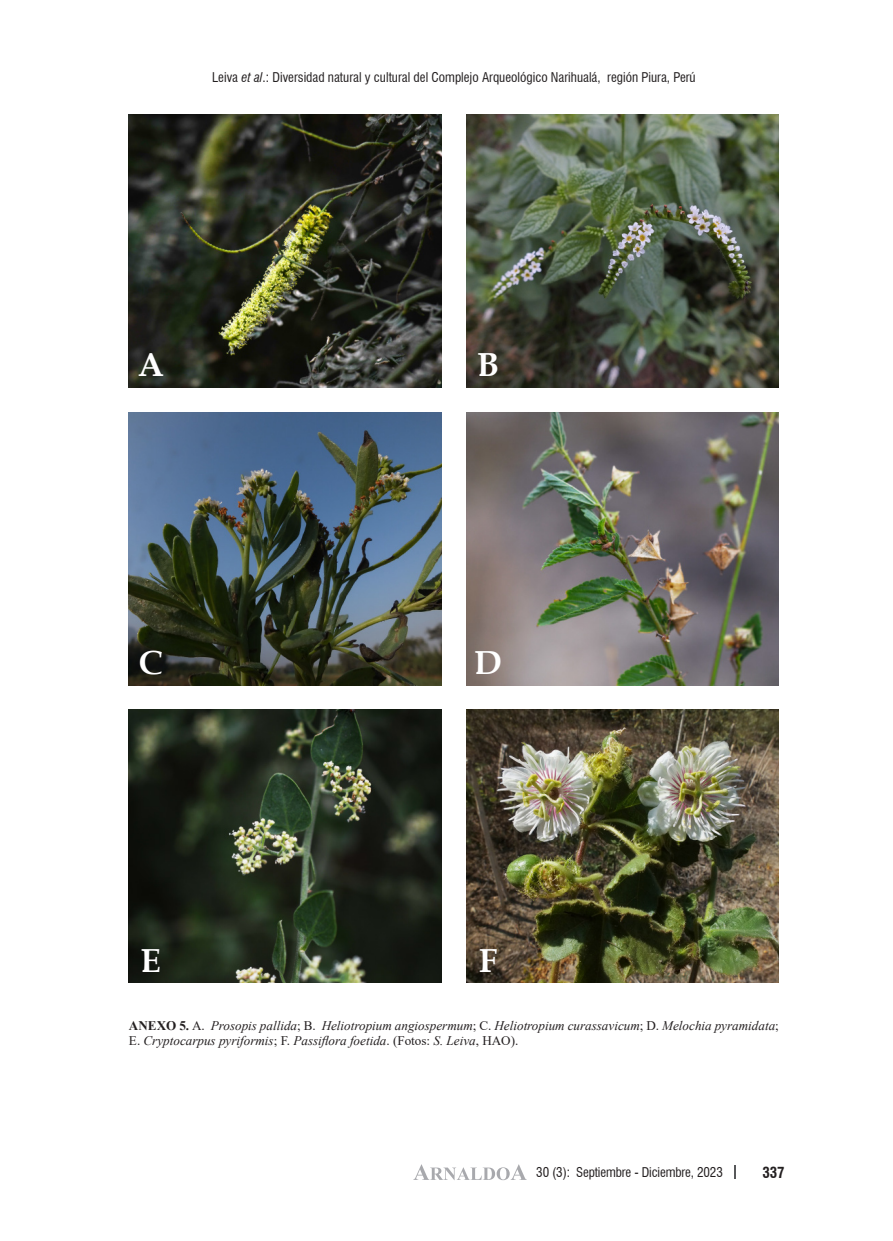
<style>
.page{position:relative;width:893px;height:1241px;background:#fff}
.page>*{position:absolute;margin:0;border:0;box-sizing:border-box;transform-origin:0 0}
.cuerpo_resumen{font:700 33.25px "Book Antiqua";color:#fff}
.t1{font:700 condensed 14.88px "Swiss 721 BT";color:#231f20}
.leyendas{font:italic 13.12px/14.9px "Times New Roman";color:#231f20}
.filete{font:condensed 13.12px "Swiss 721 BT";color:#231f20}
.s1{font-style:italic}
.s2{font-weight:700;font-style:normal}
.s3{font-style:normal}
</style>
<div class="page">
<img style="left:129px;top:114px;width:312px;height:273px">
<img style="left:129px;top:412px;width:312px;height:273px">
<img style="left:129px;top:709px;width:312px;height:273px">
<img style="left:466px;top:114px;width:313px;height:273px">
<img style="left:466px;top:412px;width:313px;height:273px">
<img style="left:466px;top:709px;width:313px;height:273px">
<svg style="left:414px;top:1164px;width:112px;height:15px"></svg>
<svg style="left:734px;top:1165px;width:2px;height:12px"></svg>
<p class="filete" style="left:212px;top:69px;width:485px">Leiva <span class="s1">et al</span>.: Diversidad natural y cultural del Complejo Arqueológico Narihualá, región Piura, Perú</p>
<p class="cuerpo_resumen" style="left:138px;top:342px;width:27px">A</p>
<p class="cuerpo_resumen" style="left:477px;top:342px;width:24px">B</p>
<p class="cuerpo_resumen" style="left:139px;top:640px;width:26px">C</p>
<p class="cuerpo_resumen" style="left:474px;top:640px;width:29px">D</p>
<p class="cuerpo_resumen" style="left:141px;top:938px;width:22px">E</p>
<p class="cuerpo_resumen" style="left:479px;top:938px;width:20px">F</p>
<p class="leyendas" style="left:129px;top:1018px;width:651px"><span class="s2">ANEXO 5.</span> <span class="s3">A.</span> Prosopis pallida<span class="s3">; B.</span> Heliotropium angiospermum<span class="s3">; C.</span> Heliotropium curassavicum<span class="s3">; D.</span> Melochia pyramidata<span class="s3">;<br>E.</span> Cryptocarpus pyriformis<span class="s3">; F.</span> Passiflora foetida<span class="s3">. (Fotos:</span> S. Leiva<span class="s3">, HAO).</span></p>
<p class="filete" style="left:536px;top:1164px;width:188px">30 (3): Septiembre - Diciembre, 2023</p>
<p class="t1" style="left:762px;top:1163px;width:24px">337</p>
</div>
